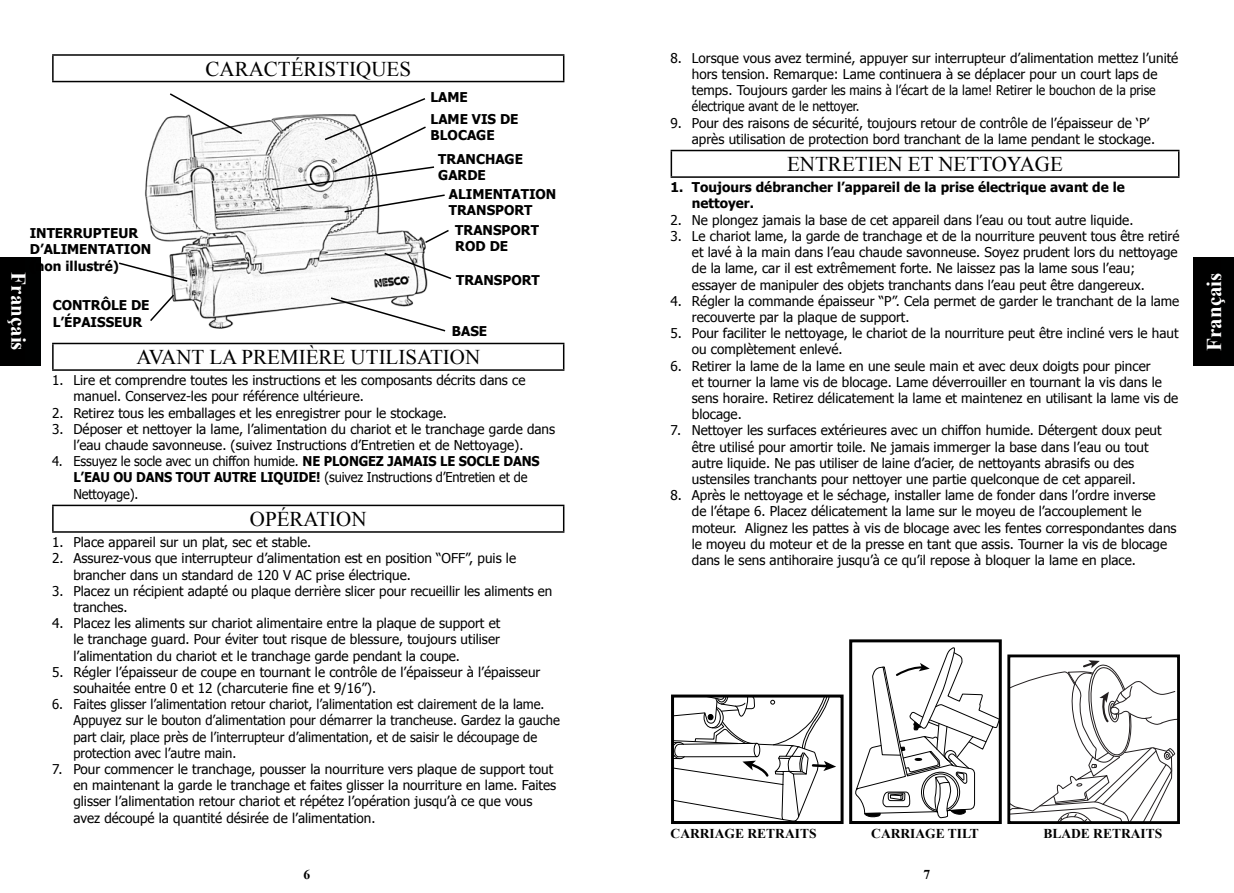
<style>
.page{position:relative;width:1234px;height:893px;background:#fff}
.page>*{position:absolute;margin:0;border:0;box-sizing:border-box;transform-origin:0 0}
.t1{font:21px "Times New Roman";color:#000}
.t2{font:700 21px "Times New Roman";color:#fff}
.t3{font:13.5px/16.2px "Tahoma";color:#000}
.t4{font:13.5px/16.2px "Tahoma";color:#000;scale:.96 1}
.t5{font:700 13.5px/16.2px "Tahoma";color:#000}
.t6{font:13.5px/16.2px "Tahoma";color:#000;scale:.95 1}
.t7{font:700 13.5px "Times New Roman";color:#000}
.s1{font-weight:700}
</style>
<div class="page">
<div style="left:1193px;top:258px;width:40px;height:108px;background:#000101"></div>
<div style="left:0;top:257px;width:40px;height:108px;background:#000101"></div>
<hr style="left:670px;top:150px;width:509px;height:1px;background:#000">
<hr style="left:670px;top:151px;width:2px;height:25px;background:#000">
<hr style="left:1177px;top:151px;width:2px;height:25px;background:#000">
<hr style="left:670px;top:176px;width:509px;height:2px;background:#000">
<img style="left:145px;top:117px;width:283px;height:212px">
<svg style="left:329px;top:296px;width:117px;height:36px"></svg>
<svg style="left:148px;top:293px;width:28px;height:30px"></svg>
<svg style="left:423px;top:228px;width:26px;height:16px"></svg>
<svg style="left:168px;top:93px;width:76px;height:43px"></svg>
<svg style="left:270px;top:98px;width:175px;height:115px"></svg>
<svg style="left:382px;top:251px;width:70px;height:29px"></svg>
<svg style="left:119px;top:261px;width:70px;height:22px"></svg>
<svg style="left:1011px;top:660px;width:164px;height:160px"></svg>
<div style="left:1007px;top:654px;width:172px;height:170px;border:3px solid #000"></div>
<svg style="left:675px;top:698px;width:161px;height:122px"></svg>
<div style="left:671px;top:694px;width:172px;height:130px;border:3px solid #000"></div>
<svg style="left:855px;top:647px;width:142px;height:172px"></svg>
<div style="left:849px;top:639px;width:152px;height:185px;border:3px solid #000"></div>
<hr style="left:52px;top:54px;width:512px;height:2px;background:#000">
<hr style="left:52px;top:56px;width:2px;height:25px;background:#000">
<svg style="left:563px;top:56px;width:1px;height:25px"></svg>
<hr style="left:52px;top:81px;width:512px;height:1px;background:#000">
<hr style="left:52px;top:343px;width:512px;height:1px;background:#000">
<hr style="left:52px;top:344px;width:2px;height:25px;background:#000">
<svg style="left:563px;top:344px;width:1px;height:25px"></svg>
<hr style="left:52px;top:369px;width:512px;height:2px;background:#000">
<hr style="left:52px;top:505px;width:512px;height:1px;background:#000">
<hr style="left:52px;top:506px;width:2px;height:25px;background:#000">
<svg style="left:563px;top:506px;width:1px;height:25px"></svg>
<hr style="left:52px;top:531px;width:512px;height:2px;background:#000">
<h1 class="t1" style="left:205px;top:54px;width:207px">CARACTÉRISTIQUES</h1>
<p class="t5" style="left:430px;top:88px;width:39px">LAME</p>
<p class="t5" style="left:430px;top:110px;width:89px">LAME VIS DE<br>BLOCAGE</p>
<p class="t5" style="left:438px;top:150px;width:86px">TRANCHAGE<br>GARDE</p>
<p class="t5" style="left:449px;top:185px;width:109px">ALIMENTATION<br>TRANSPORT</p>
<p class="t5" style="left:455px;top:221px;width:85px">TRANSPORT<br>ROD DE</p>
<p class="t5" style="left:30px;top:224px;width:123px">INTERRUPTEUR<br>D’ALIMENTATION (non illustré)</p>
<p class="t5" style="left:53px;top:297px;width:98px">CONTRÔLE DE<br>L’ÉPAISSEUR</p>
<h1 class="t2" style="left:33px;top:272px;width:80px;rotate:90deg">Français</h1>
<p class="t5" style="left:456px;top:271px;width:85px">TRANSPORT</p>
<p class="t5" style="left:452px;top:322px;width:37px">BASE</p>
<h1 class="t1" style="left:136px;top:343px;width:345px">AVANT LA PREMIÈRE UTILISATION</h1>
<p class="t3" style="left:73px;top:372px;width:453px;text-indent:-21px">1. Lire et comprendre toutes les instructions et les composants décrits dans ce manuel. Conservez-les pour référence ultérieure.</p>
<p class="t3" style="left:52px;top:404px;width:396px">2. Retirez tous les emballages et les enregistrer pour le stockage.</p>
<p class="t3" style="left:73px;top:420px;width:483px;text-indent:-21px">3. Déposer et nettoyer la lame, l’alimentation du chariot et le tranchage garde dans l’eau chaude savonneuse. (suivez Instructions d’Entretien et de Nettoyage).</p>
<p class="t6" style="left:73px;top:453px;width:492px;text-indent:-21px">4. Essuyez le socle avec un chiffon humide. <span class="s1">NE PLONGEZ JAMAIS LE SOCLE DANS<br>L’EAU OU DANS TOUT AUTRE LIQUIDE!</span> (suivez Instructions d’Entretien et de<br>Nettoyage).</p>
<h1 class="t1" style="left:250px;top:505px;width:118px">OPÉRATION</h1>
<p class="t3" style="left:52px;top:534px;width:261px">1. Place appareil sur un plat, sec et stable.</p>
<p class="t3" style="left:73px;top:550px;width:444px;text-indent:-21px">2. Assurez-vous que interrupteur d’alimentation est en position “OFF”, puis le brancher dans un standard de 120 V AC prise électrique.</p>
<p class="t3" style="left:73px;top:582px;width:480px;text-indent:-21px">3. Placez un récipient adapté ou plaque derrière slicer pour recueillir les aliments en tranches.</p>
<p class="t3" style="left:73px;top:615px;width:428px;text-align:justify;text-indent:-21px">4. Placez les aliments sur chariot alimentaire entre la plaque de support et le tranchage guard. Pour éviter tout risque de blessure, toujours utiliser l’alimentation du chariot et le tranchage garde pendant la coupe.</p>
<p class="t3" style="left:73px;top:663px;width:468px;text-indent:-21px">5. Régler l’épaisseur de coupe en tournant le contrôle de l’épaisseur à l’épaisseur souhaitée entre 0 et 12 (charcuterie fine et 9/16”).</p>
<p class="t4" style="left:73px;top:696px;width:508px;text-indent:-21px">6. Faites glisser l’alimentation retour chariot, l’alimentation est clairement de la lame.<br>Appuyez sur le bouton d’alimentation pour démarrer la trancheuse. Gardez la gauche part clair, place près de l’interrupteur d’alimentation, et de saisir le découpage de protection avec l’autre main.</p>
<p class="t3" style="left:73px;top:760px;width:484px;text-indent:-21px">7. Pour commencer le tranchage, pousser la nourriture vers plaque de support tout en maintenant la garde le tranchage et faites glisser la nourriture en lame. Faites glisser l’alimentation retour chariot et répétez l’opération jusqu’à ce que vous avez découpé la quantité désirée de l’alimentation.</p>
<p class="t3" style="left:691px;top:49px;width:488px;text-indent:-21px">8. Lorsque vous avez terminé, appuyer sur interrupteur d’alimentation mettez l’unité hors tension. Remarque: Lame continuera à se déplacer pour un court laps de temps. Toujours garder les mains à l’écart de la lame! Retirer le bouchon de la prise électrique avant de le nettoyer.</p>
<p class="t3" style="left:691px;top:114px;width:464px;text-indent:-21px">9. Pour des raisons de sécurité, toujours retour de contrôle de l’épaisseur de ‘P’ après utilisation de protection bord tranchant de la lame pendant le stockage.</p>
<h1 class="t1" style="left:787px;top:150px;width:277px">ENTRETIEN ET NETTOYAGE</h1>
<p class="t5" style="left:691px;top:178px;width:434px;text-indent:-21px">1. Toujours débrancher l’appareil de la prise électrique avant de le nettoyer.</p>
<p class="t3" style="left:670px;top:211px;width:464px">2. Ne plongez jamais la base de cet appareil dans l’eau ou tout autre liquide.</p>
<p class="t3" style="left:691px;top:227px;width:489px;text-indent:-21px">3. Le chariot lame, la garde de tranchage et de la nourriture peuvent tous être retiré et lavé à la main dans l’eau chaude savonneuse. Soyez prudent lors du nettoyage de la lame, car il est extrêmement forte. Ne laissez pas la lame sous l’eau; essayer de manipuler des objets tranchants dans l’eau peut être dangereux.</p>
<p class="t3" style="left:691px;top:292px;width:489px;text-indent:-21px">4. Régler la commande épaisseur “P”. Cela permet de garder le tranchant de la lame recouverte par la plaque de support.</p>
<p class="t3" style="left:691px;top:324px;width:488px;text-indent:-21px">5. Pour faciliter le nettoyage, le chariot de la nourriture peut être incliné vers le haut ou complètement enlevé.</p>
<p class="t3" style="left:691px;top:357px;width:488px;text-indent:-21px">6. Retirer la lame de la lame en une seule main et avec deux doigts pour pincer<br>et tourner la lame vis de blocage. Lame déverrouiller en tournant la vis dans le sens horaire. Retirez délicatement la lame et maintenez en utilisant la lame vis de blocage.</p>
<p class="t3" style="left:691px;top:422px;width:471px;text-indent:-21px">7. Nettoyer les surfaces extérieures avec un chiffon humide. Détergent doux peut être utilisé pour amortir toile. Ne jamais immerger la base dans l’eau ou tout autre liquide. Ne pas utiliser de laine d’acier, de nettoyants abrasifs ou des ustensiles tranchants pour nettoyer une partie quelconque de cet appareil.</p>
<p class="t3" style="left:691px;top:486px;width:486px;text-indent:-21px">8. Après le nettoyage et le séchage, installer lame de fonder dans l’ordre inverse<br>de l’étape 6. Placez délicatement la lame sur le moyeu de l’accouplement le moteur. Alignez les pattes à vis de blocage avec les fentes correspondantes dans le moyeu du moteur et de la presse en tant que assis. Tourner la vis de blocage dans le sens antihoraire jusqu’à ce qu’il repose à bloquer la lame en place.</p>
<p class="t7" style="left:670px;top:824px;width:147px">CARRIAGE RETRAITS</p>
<p class="t7" style="left:871px;top:824px;width:109px">CARRIAGE TILT</p>
<p class="t7" style="left:1043px;top:824px;width:120px">BLADE RETRAITS</p>
<p class="t7" style="left:303px;top:865px;width:8px">6</p>
<p class="t7" style="left:923px;top:865px;width:8px">7</p>
<h1 class="t2" style="left:1199px;top:351px;width:80px;rotate:-90deg">Français</h1>
</div>
